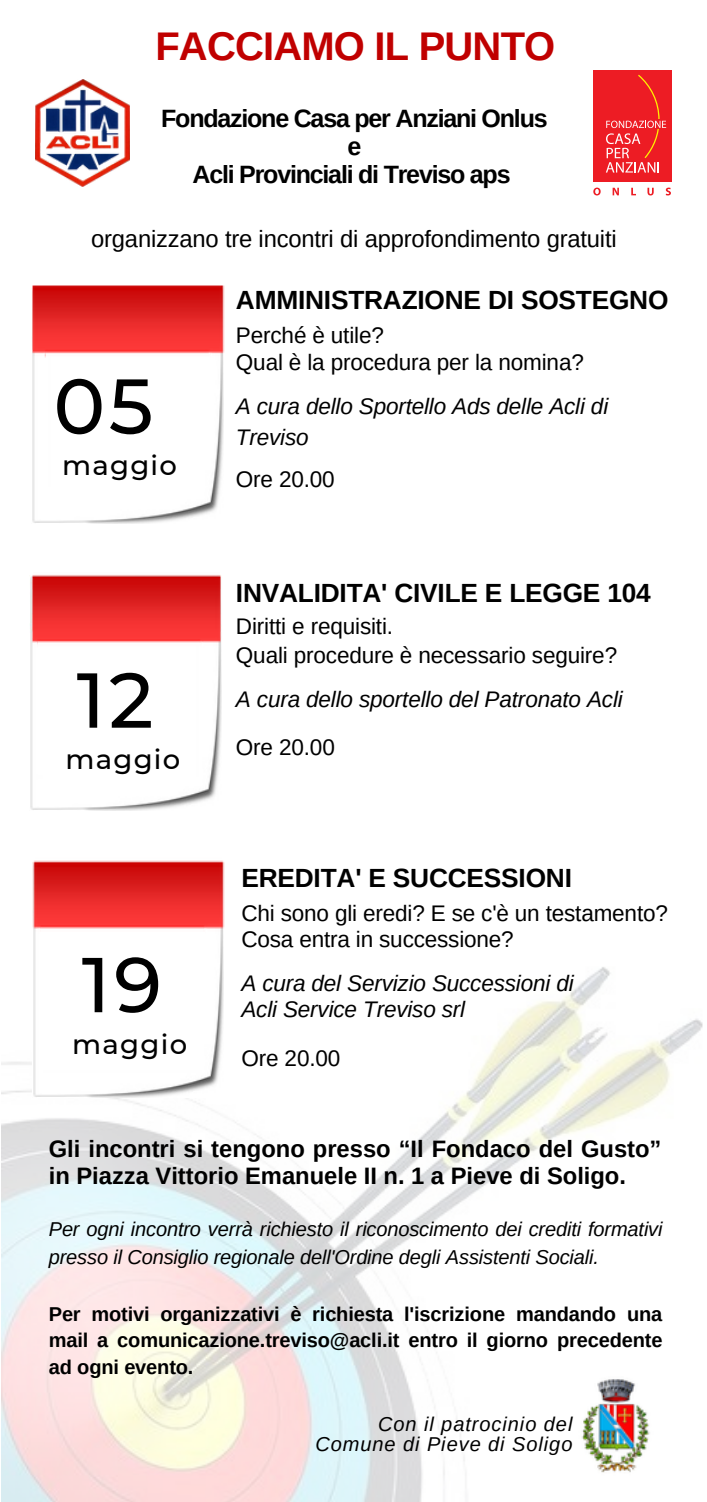
<style>
.page{position:relative;width:707px;height:1502px;background:#fff}
.page>*{position:absolute;margin:0;border:0;box-sizing:border-box;transform-origin:0 0}
.t1{font:500 77.5px "Montserrat";color:#000}
.t2{font:700 40px "Arimo";letter-spacing:-.02em;color:#c00000}
.t3{font:500 27.5px "Montserrat";letter-spacing:.045em;color:#000}
.t4{font:700 26.25px "Arimo";letter-spacing:-.01em;color:#000}
.t5{font:700 25px/28.2px "Arimo";letter-spacing:-.05em;color:#000;text-align:center}
.t6{font:700 23.75px/26.8px "Arimo";color:#000}
.t7{font:23.75px "Arimo";letter-spacing:-.01em;color:#000}
.t8{font:22.5px/27.2px "Arimo";letter-spacing:-.005em;color:#000}
.t9{font:italic 22.5px/31px "Arimo";letter-spacing:-.01em;color:#000}
.t10{font:700 20px/26.8px "Arimo";letter-spacing:-.01em;color:#000;text-align:justify}
.t11{font:italic 20px/28.5px "Arimo";letter-spacing:-.01em;color:#000}
.t12{font:italic 20px/20px "Arimo";letter-spacing:.045em;color:#000;text-align:right}
</style>
<div class="page">
<img style="left:36px;top:79px;width:93px;height:107px">
<img style="left:1px;top:967px;width:702px;height:535px">
<img style="left:572px;top:1375px;width:91px;height:104px">
<img style="left:32px;top:1087px;width:192px;height:10px">
<img style="left:21px;top:860px;width:216px;height:227px">
<img style="left:32px;top:504px;width:186px;height:19px">
<img style="left:32px;top:285px;width:193px;height:219px">
<img style="left:30px;top:794px;width:185px;height:16px">
<img style="left:30px;top:575px;width:192px;height:219px">
<div style="left:593px;top:70px;width:78px;height:111px;background:#ed1c24"></div>
<svg style="left:593px;top:188px;width:8px;height:7px"></svg>
<svg style="left:613px;top:188px;width:6px;height:7px"></svg>
<svg style="left:631px;top:188px;width:5px;height:7px"></svg>
<svg style="left:647px;top:188px;width:7px;height:7px"></svg>
<svg style="left:666px;top:188px;width:5px;height:7px"></svg>
<svg style="left:606px;top:74px;width:60px;height:99px"></svg>
<h2 class="t2" style="left:155px;top:24px;width:401px">FACCIAMO IL PUNTO</h2>
<p class="t5" style="left:161px;top:104px;width:388px">Fondazione Casa per Anziani Onlus e<br>Acli Provinciali di Treviso aps</p>
<p class="t7" style="left:91px;top:225px;width:527px">organizzano tre incontri di approfondimento gratuiti</p>
<h1 class="t1" style="left:53px;top:359px;width:101px">05</h1>
<p class="t3" style="left:62px;top:448px;width:116px">maggio</p>
<h1 class="t1" style="left:77px;top:653px;width:78px">12</h1>
<p class="t3" style="left:65px;top:742px;width:116px">maggio</p>
<h1 class="t1" style="left:82px;top:937px;width:82px">19</h1>
<p class="t3" style="left:72px;top:1027px;width:116px">maggio</p>
<p class="t4" style="left:236px;top:286px;width:434px">AMMINISTRAZIONE DI SOSTEGNO</p>
<p class="t8" style="left:236px;top:322px;width:349px">Perché è utile?<br>Qual è la procedura per la nomina?</p>
<p class="t9" style="left:236px;top:391px;width:374px">A cura dello Sportello Ads delle Acli di<br>Treviso</p>
<p class="t8" style="left:236px;top:466px;width:100px">Ore 20.00</p>
<p class="t4" style="left:236px;top:578px;width:416px">INVALIDITA' CIVILE E LEGGE 104</p>
<p class="t8" style="left:236px;top:612px;width:383px;line-height:28.5px">Diritti e requisiti.<br>Quali procedure è necessario seguire?</p>
<p class="t9" style="left:236px;top:684px;width:388px">A cura dello sportello del Patronato Acli</p>
<p class="t8" style="left:236px;top:733px;width:100px">Ore 20.00</p>
<p class="t4" style="left:241px;top:863px;width:332px">EREDITA' E SUCCESSIONI</p>
<p class="t8" style="left:241px;top:900px;width:428px;line-height:26.2px">Chi sono gli eredi? E se c'è un testamento?<br>Cosa entra in successione?</p>
<p class="t9" style="left:241px;top:970px;width:334px;line-height:26.2px">A cura del Servizio Successioni di<br>Acli Service Treviso srl</p>
<p class="t8" style="left:241px;top:1045px;width:100px">Ore 20.00</p>
<p class="t6" style="left:49px;top:1135px;width:614px">Gli incontri si tengono presso “Il Fondaco del Gusto” in Piazza Vittorio Emanuele II n. 1 a Pieve di Soligo.</p>
<p class="t11" style="left:49px;top:1214px;width:615px">Per ogni incontro verrà richiesto il riconoscimento dei crediti formativi presso il Consiglio regionale dell'Ordine degli Assistenti Sociali.</p>
<p class="t10" style="left:49px;top:1300px;width:615px">Per motivi organizzativi è richiesta l'iscrizione mandando una mail a comunicazione.treviso@acli.it entro il giorno precedente ad ogni evento.</p>
<p class="t12" style="left:315px;top:1414px;width:259px">Con il patrocinio del<br>Comune di Pieve di Soligo</p>
</div>
